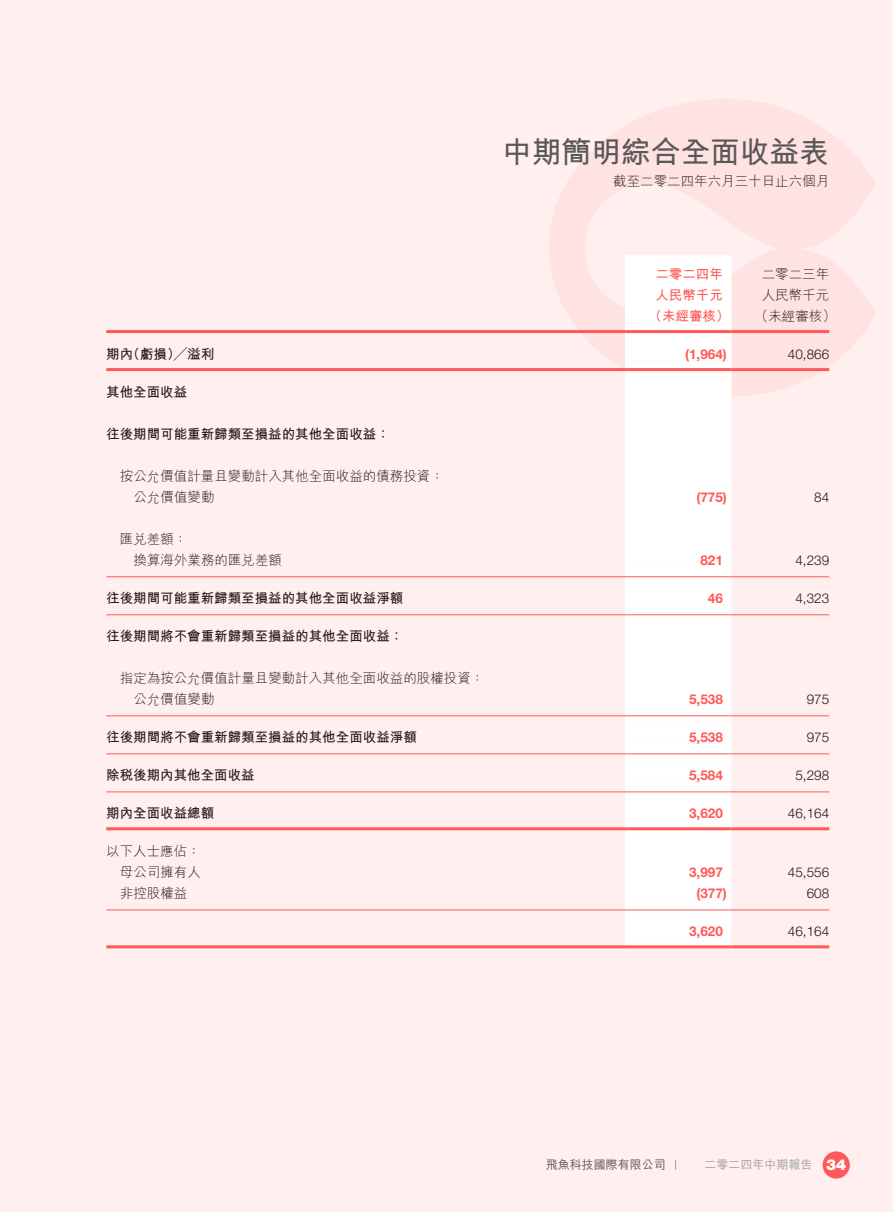
<style>
.page{position:relative;width:893px;height:1212px;background:#ffefee}
.page>*{position:absolute;margin:0;border:0;box-sizing:border-box;transform-origin:0 0}
.t1{font:700 30px "M Hei HK";letter-spacing:-.01em;color:#595857}
.t2{font:900 15px "Helvetica Neue LT Std";color:#fff}
.t3{font:300 13.5px "M Hei HK";color:#231916}
.t4{font:700 13.5px "M Hei HK";color:#231916}
.t5{font:700 13.5px "Helvetica Neue LT Std";color:#ff5959}
.t6{font:300 13.5px "Helvetica Neue LT Std";color:#231916}
.t7{font:700 13.5px "M Hei HK";color:#ff5959}
.t8{font:500 12px "M Hei HK";color:#595857}
.t9{font:500 12px "M Hei HK";color:#a0a0a1}
</style>
<div class="page">
<svg style="left:549px;top:99px;width:326px;height:297px;fill:#ffe3e2"></svg>
<div style="left:823px;top:1151px;width:27px;height:27px;background:#ff5959;border-radius:50%"></div>
<div style="left:625px;top:255px;width:106px;height:105px;background:#fff"></div>
<div style="left:625px;top:360px;width:106px;height:585px;background:#fff"></div>
<hr style="left:106px;top:330px;width:519px;height:3px;background:#ff5959">
<hr style="left:625px;top:330px;width:106px;height:3px;background:#ff5959">
<hr style="left:731px;top:330px;width:98px;height:3px;background:#ff5959">
<hr style="left:106px;top:368px;width:519px;height:3px;background:#ff5959">
<hr style="left:625px;top:368px;width:106px;height:3px;background:#ff5959">
<hr style="left:731px;top:368px;width:98px;height:3px;background:#ff5959">
<hr style="left:106px;top:576px;width:519px;height:1px;background:#ff5959">
<hr style="left:625px;top:576px;width:106px;height:1px;background:#ff5959">
<hr style="left:731px;top:576px;width:98px;height:1px;background:#ff5959">
<hr style="left:106px;top:614px;width:519px;height:1px;background:#ff5959">
<hr style="left:625px;top:614px;width:106px;height:1px;background:#ff5959">
<hr style="left:731px;top:614px;width:98px;height:1px;background:#ff5959">
<hr style="left:106px;top:715px;width:519px;height:1px;background:#ff5959">
<hr style="left:625px;top:715px;width:106px;height:1px;background:#ff5959">
<hr style="left:731px;top:715px;width:98px;height:1px;background:#ff5959">
<hr style="left:106px;top:753px;width:519px;height:1px;background:#ff5959">
<hr style="left:625px;top:753px;width:106px;height:1px;background:#ff5959">
<hr style="left:731px;top:753px;width:98px;height:1px;background:#ff5959">
<hr style="left:106px;top:791px;width:519px;height:1px;background:#ff5959">
<hr style="left:625px;top:791px;width:106px;height:1px;background:#ff5959">
<hr style="left:731px;top:791px;width:98px;height:1px;background:#ff5959">
<hr style="left:106px;top:827px;width:519px;height:3px;background:#ff5959">
<hr style="left:625px;top:827px;width:106px;height:3px;background:#ff5959">
<hr style="left:731px;top:827px;width:98px;height:3px;background:#ff5959">
<hr style="left:106px;top:909px;width:519px;height:1px;background:#ff5959">
<hr style="left:625px;top:909px;width:106px;height:1px;background:#ff5959">
<hr style="left:731px;top:909px;width:98px;height:1px;background:#ff5959">
<hr style="left:106px;top:945px;width:519px;height:3px;background:#ff5959">
<hr style="left:625px;top:945px;width:106px;height:3px;background:#ff5959">
<hr style="left:731px;top:945px;width:98px;height:3px;background:#ff5959">
<h1 class="t1" style="left:502px;top:130px;width:328px">中期簡明綜合全面收益表</h1>
<p class="t3" style="left:613px;top:172px;width:217px">截至二零二四年六月三十日止六個月</p>
<p class="t7" style="left:655px;top:264px;width:69px">二零二四年</p>
<p class="t3" style="left:762px;top:264px;width:69px">二零二三年</p>
<p class="t7" style="left:655px;top:285px;width:69px">人民幣千元</p>
<p class="t3" style="left:762px;top:285px;width:69px">人民幣千元</p>
<p class="t7" style="left:649px;top:306px;width:82px">（未經審核）</p>
<p class="t3" style="left:755px;top:306px;width:82px">（未經審核(</p>
<p class="t4" style="left:127px;top:344px;width:89px">（虧損）╱溢利</p>
<p class="t4" style="left:106px;top:344px;width:28px">期內</p>
<p class="t4" style="left:106px;top:382px;width:82px">其他全面收益</p>
<p class="t4" style="left:106px;top:424px;width:285px">往後期間可能重新歸類至損益的其他全面收益：</p>
<p class="t3" style="left:120px;top:466px;width:325px">按公允價值計量且變動計入其他全面收益的債務投資：</p>
<p class="t5" style="left:685px;top:346px;width:43px">)1,964(</p>
<p class="t6" style="left:788px;top:346px;width:43px">40,866</p>
<p class="t3" style="left:134px;top:487px;width:82px">公允價值變動</p>
<p class="t3" style="left:120px;top:529px;width:69px">匯兌差額：</p>
<p class="t5" style="left:696px;top:489px;width:32px">)775(</p>
<p class="t6" style="left:814px;top:489px;width:17px">84</p>
<p class="t3" style="left:134px;top:550px;width:150px">換算海外業務的匯兌差額</p>
<p class="t5" style="left:700px;top:552px;width:24px">821</p>
<p class="t6" style="left:795px;top:552px;width:35px">4,239</p>
<p class="t4" style="left:106px;top:588px;width:298px">往後期間可能重新歸類至損益的其他全面收益淨額</p>
<p class="t4" style="left:106px;top:626px;width:298px">往後期間將不會重新歸類至損益的其他全面收益：</p>
<p class="t3" style="left:120px;top:668px;width:366px">指定為按公允價值計量且變動計入其他全面收益的股權投資：</p>
<p class="t5" style="left:708px;top:590px;width:17px">46</p>
<p class="t6" style="left:795px;top:590px;width:35px">4,323</p>
<p class="t3" style="left:134px;top:689px;width:82px">公允價值變動</p>
<p class="t5" style="left:689px;top:691px;width:35px">5,538</p>
<p class="t6" style="left:807px;top:691px;width:24px">975</p>
<p class="t4" style="left:106px;top:727px;width:312px">往後期間將不會重新歸類至損益的其他全面收益淨額</p>
<p class="t5" style="left:689px;top:729px;width:35px">5,538</p>
<p class="t6" style="left:807px;top:729px;width:24px">975</p>
<p class="t4" style="left:106px;top:765px;width:150px">除稅後期內其他全面收益</p>
<p class="t5" style="left:689px;top:767px;width:35px">5,584</p>
<p class="t6" style="left:795px;top:767px;width:35px">5,298</p>
<p class="t4" style="left:106px;top:803px;width:109px">期內全面收益總額</p>
<p class="t3" style="left:106px;top:841px;width:96px">以下人士應佔：</p>
<p class="t5" style="left:689px;top:805px;width:35px">3,620</p>
<p class="t6" style="left:788px;top:805px;width:43px">46,164</p>
<p class="t3" style="left:120px;top:862px;width:82px">母公司擁有人</p>
<p class="t5" style="left:689px;top:864px;width:35px">3,997</p>
<p class="t6" style="left:788px;top:864px;width:43px">45,556</p>
<p class="t3" style="left:120px;top:883px;width:69px">非控股權益</p>
<p class="t5" style="left:696px;top:885px;width:32px">)377(</p>
<p class="t6" style="left:807px;top:885px;width:24px">608</p>
<p class="t5" style="left:689px;top:923px;width:35px">3,620</p>
<p class="t6" style="left:788px;top:923px;width:43px">46,164</p>
<p class="t8" style="left:546px;top:1156px;width:121px">飛魚科技國際有限公司</p>
<p class="t9" style="left:704px;top:1156px;width:110px">二零二四年中期報告</p>
<p class="t2" style="left:826px;top:1155px;width:22px">34</p>
</div>
